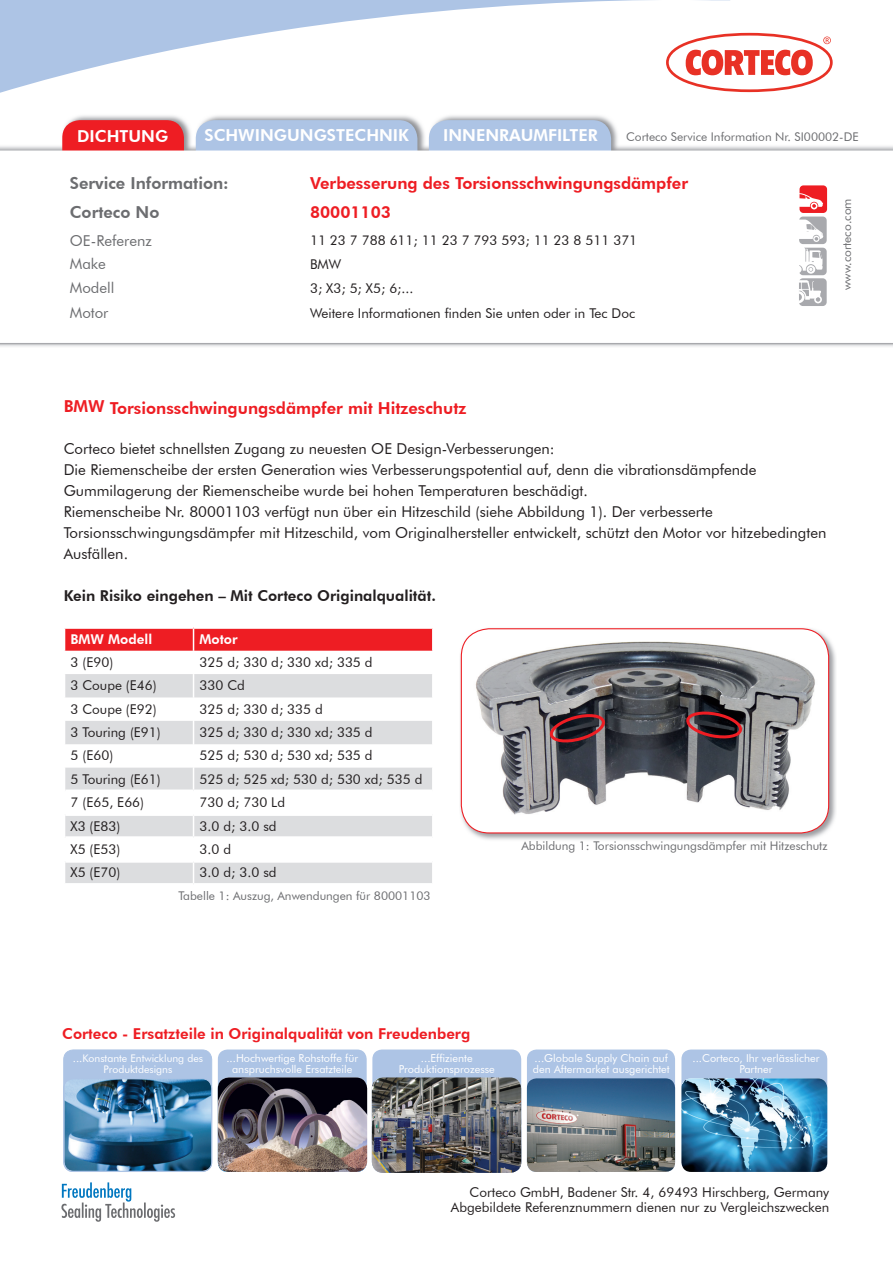
<style>
.page{position:relative;width:893px;height:1263px;background:#fff}
.page>*{position:absolute;margin:0;border:0;box-sizing:border-box;transform-origin:0 0}
.t1{font:800 16.5px "Futura BT";color:#ee1d23}
.t2{font:800 16.5px "Futura BT";color:#fff}
.t3{font:800 16.5px "Futura BT";color:#6c6d70}
.t4{font:15px/21px "Futura BT";color:#231f20}
.t5{font:800 15px "Futura BT";color:#ee1d23}
.t6{font:800 15px "Futura BT";color:#231f20}
.t7{font:15px "Futura BT";color:#6c6d70}
.t8{font:13.5px/15px "Futura BT";color:#231f20;text-align:right}
.t9{font:800 13.5px "Futura BT";color:#fff}
.t10{font:12px "Futura BT";color:#6c6d70}
.t11{font:10.95px/11.4px "Futura BT";color:#fff;text-align:center}
.t12{font:10.5px/11.4px "Futura BT";color:#fff;text-align:center}
.s1{font-size:10.95px}
</style>
<div class="page">
<div style="left:527px;top:1049px;width:148px;height:123px;background:#adc4e5;border-radius:10px"></div>
<img style="left:527px;top:1078px;width:148px;height:94px">
<div style="left:372px;top:1049px;width:149px;height:123px;background:#adc4e5;border-radius:10px"></div>
<img style="left:0;top:115px;width:893px;height:232px">
<div style="left:429px;top:120px;width:182px;height:60px;background:#adc4e5;border-radius:19px"></div>
<div style="left:196px;top:120px;width:221px;height:60px;background:#adc4e5;border-radius:19px"></div>
<div style="left:62px;top:120px;width:122px;height:60px;background:#ee1d23;border-radius:18px"></div>
<svg style="left:0;top:151px;width:893px;height:192px"></svg>
<div style="left:218px;top:1049px;width:149px;height:123px;background:#adc4e5;border-radius:10px"></div>
<div style="left:64px;top:1050px;width:148px;height:121px;background:#adc4e5;border-radius:10px"></div>
<div style="left:63px;top:1049px;width:149px;height:123px;border:1px solid #adc4e5;border-radius:10px"></div>
<svg style="left:64px;top:1079px;width:148px;height:91px;background:#42779d"></svg>
<div style="left:63px;top:1078px;width:149px;height:94px;border:1px solid #adc4e5;border-radius:10px"></div>
<div style="left:681px;top:1049px;width:146px;height:123px;background:#adc4e5;border-radius:10px"></div>
<img style="left:681px;top:1078px;width:146px;height:94px">
<svg style="left:0;top:0;width:730px;height:93px"></svg>
<svg style="left:61px;top:1182px;width:114px;height:40px"></svg>
<div style="left:664px;top:31px;width:171px;height:63px;border:6px solid #fff;border-radius:50%"></div>
<div style="left:667px;top:34px;width:164px;height:57px;background:#fff;border-radius:50%"></div>
<div style="left:666px;top:33px;width:167px;height:59px;border:3px solid #e83125;border-radius:50%"></div>
<svg style="left:686px;top:50px;width:127px;height:25px"></svg>
<svg style="left:823px;top:37px;width:8px;height:7px"></svg>
<div style="left:799px;top:278px;width:28px;height:28px;background:#a8a9ad;border-radius:4px"></div>
<svg style="left:799px;top:185px;width:28px;height:118px"></svg>
<hr style="left:0;top:343px;width:893px;height:1px;background:#a8a9ad">
<img style="left:218px;top:1077px;width:149px;height:95px">
<img style="left:372px;top:1077px;width:149px;height:96px">
<img style="left:460px;top:628px;width:376px;height:212px">
<img style="left:461px;top:629px;width:368px;height:204px">
<div style="left:461px;top:628px;width:368px;height:205px;border:1px solid #ee1d23;border-radius:28px"></div>
<svg style="left:64px;top:629px;width:369px;height:254px"></svg>
<hr style="left:432px;top:861px;width:2px;height:22px;background:#fff">
<hr style="left:65px;top:789px;width:129px;height:3px;background:#fff">
<hr style="left:194px;top:789px;width:238px;height:3px;background:#fff">
<hr style="left:65px;top:813px;width:129px;height:3px;background:#fff">
<hr style="left:194px;top:813px;width:238px;height:3px;background:#fff">
<hr style="left:65px;top:836px;width:129px;height:3px;background:#fff">
<hr style="left:194px;top:836px;width:238px;height:3px;background:#fff">
<hr style="left:65px;top:860px;width:129px;height:3px;background:#fff">
<hr style="left:194px;top:860px;width:238px;height:3px;background:#fff">
<svg style="left:550px;top:712px;width:55px;height:33px;background:#5c343b"></svg>
<svg style="left:683px;top:708px;width:62px;height:31px;background:#512a30"></svg>
<p class="t2" style="left:77px;top:127px;width:93px">DICHTUNG</p>
<p class="t2" style="left:204px;top:125px;width:206px">SCHWINGUNGSTECHNIK</p>
<p class="t2" style="left:443px;top:125px;width:156px">INNENRAUMFILTER</p>
<p class="t10" style="left:626px;top:129px;width:234px">Corteco Service Information Nr. SI00002-DE</p>
<p class="t3" style="left:70px;top:174px;width:161px">Service Information:</p>
<p class="t1" style="left:310px;top:174px;width:380px">Verbesserung des Torsionsschwingungsdämpfer</p>
<p class="t3" style="left:70px;top:202px;width:91px">Corteco No</p>
<p class="t1" style="left:310px;top:202px;width:82px">80001103</p>
<p class="t7" style="left:70px;top:231px;width:84px">OE-Referenz</p>
<p class="t8" style="left:310px;top:233px;width:329px">11 23 7 788 611; 11 23 7 793 593; 11 23 8 511 371</p>
<p class="t7" style="left:70px;top:255px;width:38px">Make</p>
<p class="t8" style="left:310px;top:256px;width:33px">BMW</p>
<p class="t7" style="left:70px;top:279px;width:46px">Modell</p>
<p class="t8" style="left:310px;top:280px;width:105px">3; X3; 5; X5; 6;...</p>
<p class="t7" style="left:70px;top:304px;width:40px">Motor</p>
<p class="t8" style="left:310px;top:305px;width:327px">Weitere Informationen finden Sie unten oder in Tec Doc</p>
<p class="t10" style="left:840px;top:290px;width:93px;rotate:-90deg">www.corteco.com</p>
<p class="t1" style="left:64px;top:398px;width:404px">BMW Torsionsschwingungsdämpfer mit Hitzeschutz</p>
<p class="t4" style="left:64px;top:438px;width:764px">Corteco bietet schnellsten Zugang zu neuesten OE Design-Verbesserungen:<br>Die Riemenscheibe der ersten Generation wies Verbesserungspotential auf, denn die vibrationsdämpfende Gummilagerung der Riemenscheibe wurde bei hohen Temperaturen beschädigt.<br>Riemenscheibe Nr. 80001103 verfügt nun über ein Hitzeschild (siehe Abbildung 1). Der verbesserte Torsionsschwingungsdämpfer mit Hitzeschild, vom Originalhersteller entwickelt, schützt den Motor vor hitzebedingten Ausfällen.</p>
<p class="t6" style="left:64px;top:587px;width:374px">Kein Risiko eingehen – Mit Corteco Originalqualität.</p>
<p class="t9" style="left:71px;top:630px;width:83px">BMW Modell</p>
<p class="t9" style="left:200px;top:630px;width:40px">Motor</p>
<p class="t8" style="left:71px;top:654px;width:44px">3 (E90)</p>
<p class="t8" style="left:200px;top:654px;width:175px">325 d; 330 d; 330 xd; 335 d</p>
<p class="t8" style="left:71px;top:678px;width:88px">3 Coupe (E46)</p>
<p class="t8" style="left:200px;top:678px;width:47px">330 Cd</p>
<p class="t8" style="left:71px;top:701px;width:88px">3 Coupe (E92)</p>
<p class="t8" style="left:200px;top:701px;width:125px">325 d; 330 d; 335 d</p>
<p class="t8" style="left:71px;top:725px;width:92px">3 Touring (E91)</p>
<p class="t8" style="left:200px;top:725px;width:175px">325 d; 330 d; 330 xd; 335 d</p>
<p class="t8" style="left:71px;top:748px;width:44px">5 (E60)</p>
<p class="t8" style="left:200px;top:748px;width:175px">525 d; 530 d; 530 xd; 535 d</p>
<p class="t8" style="left:71px;top:771px;width:92px">5 Touring (E61)</p>
<p class="t8" style="left:200px;top:771px;width:224px">525 d; 525 xd; 530 d; 530 xd; 535 d</p>
<p class="t8" style="left:71px;top:795px;width:75px">7 (E65, E66)</p>
<p class="t8" style="left:200px;top:795px;width:87px">730 d; 730 Ld</p>
<p class="t8" style="left:71px;top:818px;width:51px">X3 (E83)</p>
<p class="t8" style="left:200px;top:818px;width:79px">3.0 d; 3.0 sd</p>
<p class="t8" style="left:71px;top:842px;width:51px">X5 (E53)</p>
<p class="t8" style="left:200px;top:842px;width:33px">3.0 d</p>
<p class="t8" style="left:71px;top:865px;width:51px">X5 (E70)</p>
<p class="t8" style="left:200px;top:865px;width:79px">3.0 d; 3.0 sd</p>
<p class="t10" style="left:179px;top:888px;width:253px">Tabelle 1: Auszug, Anwendungen für 80001103</p>
<p class="t10" style="left:521px;top:838px;width:308px">Abbildung 1: Torsionsschwingungsdämpfer mit Hitzeschutz</p>
<p class="t5" style="left:62px;top:1024px;width:410px">Corteco - Ersatzteile in Originalqualität von Freudenberg</p>
<p class="t11" style="left:226px;top:1052px;width:133px">...Hochwertige Rohstoffe für anspruchsvolle Ersatzteile</p>
<p class="t11" style="left:399px;top:1052px;width:98px">...Effiziente<br>Produktionsprozesse</p>
<p class="t11" style="left:533px;top:1052px;width:138px;text-align:left">...Globale Supply Chain auf den Aftermarket ausgerichtet</p>
<p class="t12" style="left:73px;top:1052px;width:132px"><span class="s1">...</span>Konstante Entwicklung des<br>Produktdesigns</p>
<p class="t11" style="left:692px;top:1052px;width:129px">...Corteco, Ihr verlässlicher<br>Partner</p>
<p class="t8" style="left:451px;top:1184px;width:380px">Corteco GmbH, Badener Str. 4, 69493 Hirschberg, Germany<br>Abgebildete Referenznummern dienen nur zu Vergleichszwecken</p>
</div>
